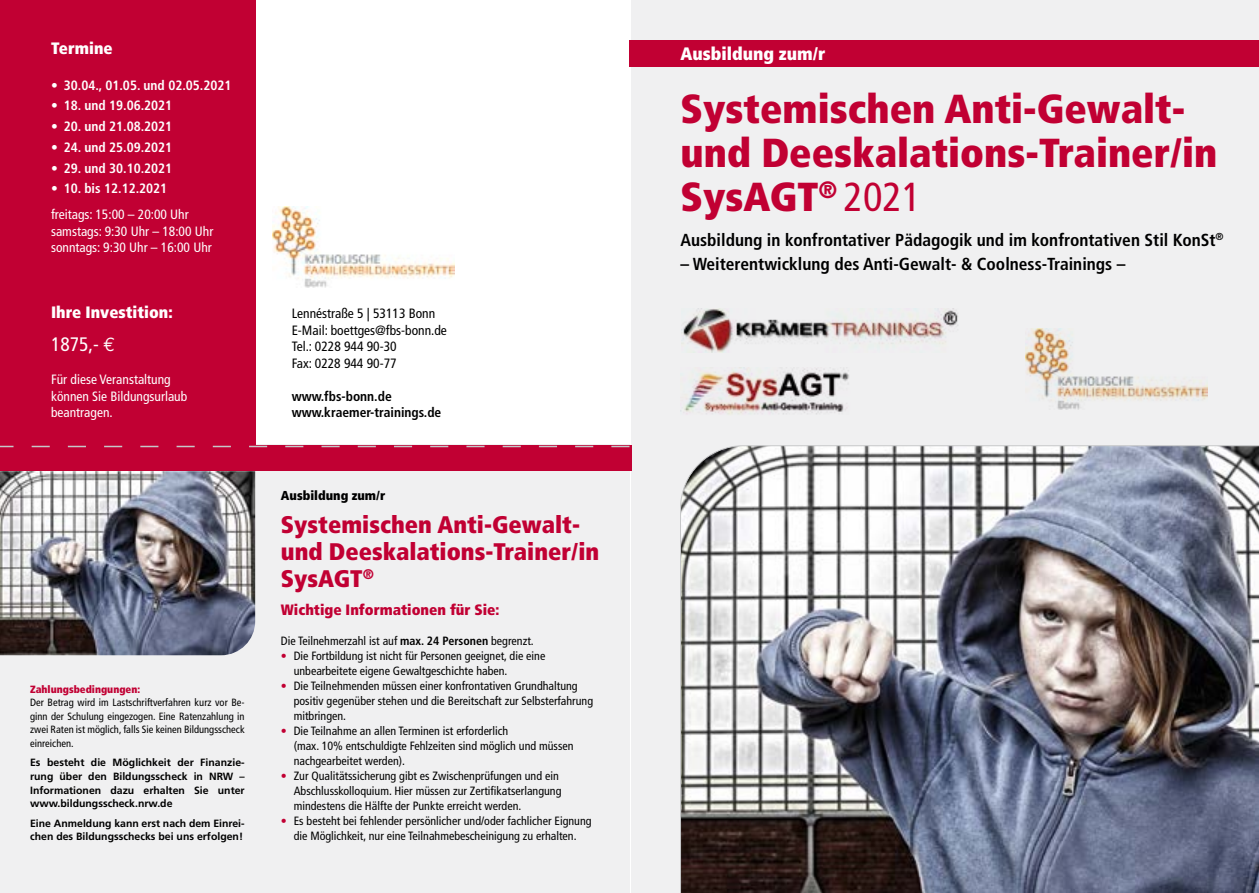
<style>
.page{position:relative;width:1259px;height:893px;background:#fff}
.page>*{position:absolute;margin:0;border:0;box-sizing:border-box;transform-origin:0 0}
.t1{font:900 condensed 40.5px/44px "Frutiger";color:#c10033}
.t2{font:900 condensed 24px/27px "Frutiger";color:#c10033}
.t3{font:condensed 19.5px "Frutiger";color:#fff}
.t4{font:900 condensed 18px "Frutiger";color:#fff}
.t5{font:700 condensed 17.4px "Frutiger";color:#000}
.t6{font:900 condensed 16.5px "Frutiger";color:#fff}
.t7{font:900 condensed 15px "Frutiger";color:#c10033}
.t8{font:condensed 13.5px/16.5px "Frutiger";color:#fff}
.t9{font:700 condensed 13.5px "Frutiger";color:#fff}
.t10{font:condensed 13.5px/16.5px "Frutiger";color:#000}
.t11{font:700 condensed 13.5px/16.5px "Frutiger";color:#000}
.t12{font:900 condensed 12.9px "Frutiger";color:#000}
.t13{font:condensed 12px/15px "Frutiger";color:#000}
.t14{font:700 10.5px/13.5px "Frutiger";color:#000;text-align:justify}
.t15{font:condensed 10.5px/13.5px "Frutiger";color:#000;text-align:justify}
.t16{font:900 condensed 10.5px "Frutiger";color:#c10033}
.s1{font-family:"Euro Mono";font-stretch:normal}
.s2{font-weight:700}
.s3{color:#c10033}
.s4{font-weight:400}
</style>
<div class="page">
<div style="left:0;top:445px;width:629px;height:448px;background:#f0f0f1"></div>
<div style="left:0;top:0;width:255px;height:458px;background:#c10033"></div>
<div style="left:631px;top:0;width:628px;height:893px;background:#f0f0f1"></div>
<img style="left:680px;top:445px;width:579px;height:448px">
<img style="left:273px;top:206px;width:182px;height:81px">
<div style="left:0;top:446px;width:631px;height:25px;background:#c10033"></div>
<div style="left:629px;top:40px;width:630px;height:27px;background:#c10033"></div>
<img style="left:0;top:471px;width:255px;height:184px">
<svg style="left:0;top:446px;width:629px;height:1px"></svg>
<img style="left:681px;top:309px;width:277px;height:43px">
<img style="left:680px;top:367px;width:169px;height:48px">
<img style="left:1026px;top:328px;width:181px;height:81px">
<h3 class="t6" style="left:51px;top:38px;width:63px">Termine</h3>
<p class="t9" style="left:51px;top:77px;width:182px">• 30.04., 01.05. und 02.05.2021</p>
<p class="t9" style="left:51px;top:98px;width:123px">• 18. und 19.06.2021</p>
<p class="t9" style="left:51px;top:118px;width:123px">• 20. und 21.08.2021</p>
<p class="t9" style="left:51px;top:139px;width:123px">• 24. und 25.09.2021</p>
<p class="t9" style="left:51px;top:160px;width:123px">• 29. und 30.10.2021</p>
<p class="t9" style="left:51px;top:181px;width:118px">• 10. bis 12.12.2021</p>
<p class="t8" style="left:51px;top:206px;width:164px">freitags: 15:00 – 20:00 Uhr samstags: 9:30 Uhr – 18:00 Uhr sonntags: 9:30 Uhr – 16:00 Uhr</p>
<h3 class="t6" style="left:51px;top:302px;width:123px">Ihre Investition:</h3>
<h3 class="t3" style="left:51px;top:333px;width:66px">1875,- <span class="s1">€</span></h3>
<p class="t8" style="left:51px;top:371px;width:138px">Für diese Veranstaltung können Sie Bildungsurlaub beantragen.</p>
<p class="t16" style="left:30px;top:682px;width:112px">Zahlungsbedingungen:</p>
<p class="t15" style="left:30px;top:696px;width:216px">Der Betrag wird im Lastschriftverfahren kurz vor Be&shy;ginn der Schulung eingezogen. Eine Ratenzahlung in zwei Raten ist möglich, falls Sie keinen Bildungsscheck einreichen.</p>
<p class="t14" style="left:30px;top:756px;width:216px">Es besteht die Möglichkeit der Finanzie&shy;rung über den Bildungsscheck in NRW – Informationen dazu erhalten Sie unter www.bildungsscheck.nrw.de</p>
<p class="t14" style="left:30px;top:816px;width:216px">Eine Anmeldung kann erst nach dem Einrei&shy;chen des Bildungsschecks bei uns erfolgen!</p>
<p class="t10" style="left:292px;top:305px;width:157px">Lennéstraße 5 | 53113 Bonn<br>E-Mail: boettges@fbs-bonn.de<br>Tel.: 0228 944 90-30<br>Fax: 0228 944 90-77</p>
<p class="t11" style="left:292px;top:388px;width:151px">www.fbs-bonn.de www.kraemer-trainings.de</p>
<p class="t12" style="left:281px;top:487px;width:106px">Ausbildung zum/r</p>
<h2 class="t2" style="left:281px;top:511px;width:320px">Systemischen Anti-Gewalt&shy;und Deeskalations-Trainer/in<br>SysAGT<sup>®</sup></h2>
<p class="t7" style="left:281px;top:601px;width:220px">Wichtige Informationen für Sie:</p>
<p class="t13" style="left:281px;top:634px;width:254px">Die Teilnehmerzahl ist auf <span class="s2">max. 24 Personen</span> begrenzt.</p>
<p class="t13" style="left:294px;top:649px;width:253px;text-indent:-13px"><span class="s3">•</span> Die Fortbildung ist nicht für Personen geeignet, die eine unbearbeitete eigene Gewaltgeschichte haben.</p>
<p class="t13" style="left:294px;top:679px;width:301px;text-indent:-13px"><span class="s3">•</span> Die Teilnehmenden müssen einer konfrontativen Grundhaltung positiv gegenüber stehen und die Bereitschaft zur Selbsterfahrung mitbringen.</p>
<p class="t13" style="left:294px;top:724px;width:281px;text-indent:-13px"><span class="s3">•</span> Die Teilnahme an allen Terminen ist erforderlich<br>(max. 10% entschuldigte Fehlzeiten sind möglich und müssen nachgearbeitet werden).</p>
<p class="t13" style="left:294px;top:769px;width:269px;text-indent:-13px"><span class="s3">•</span> Zur Qualitätssicherung gibt es Zwischenprüfungen und ein<br>Abschlusskolloquium. Hier müssen zur Zertifikatserlangung mindestens die Hälfte der Punkte erreicht werden.</p>
<p class="t13" style="left:281px;top:814px;width:312px;text-align:center"><span class="s3">•</span> Es besteht bei fehlender persönlicher und/oder fachlicher Eignung die Möglichkeit, nur eine Teilnahmebescheinigung zu erhalten.</p>
<h3 class="t4" style="left:680px;top:43px;width:146px">Ausbildung zum/r</h3>
<h1 class="t1" style="left:680px;top:87px;width:538px">Systemischen Anti-Gewalt&shy;und Deeskalations-Trainer/in<br>SysAGT<sup>®</sup> <span class="s4">2021</span></h1>
<h3 class="t5" style="left:680px;top:229px;width:544px">Ausbildung in konfrontativer Pädagogik und im konfrontativen Stil KonSt<sup>®</sup></h3>
<h3 class="t5" style="left:680px;top:254px;width:446px">– Weiterentwicklung des Anti-Gewalt- &amp; Coolness-Trainings –</h3>
</div>
